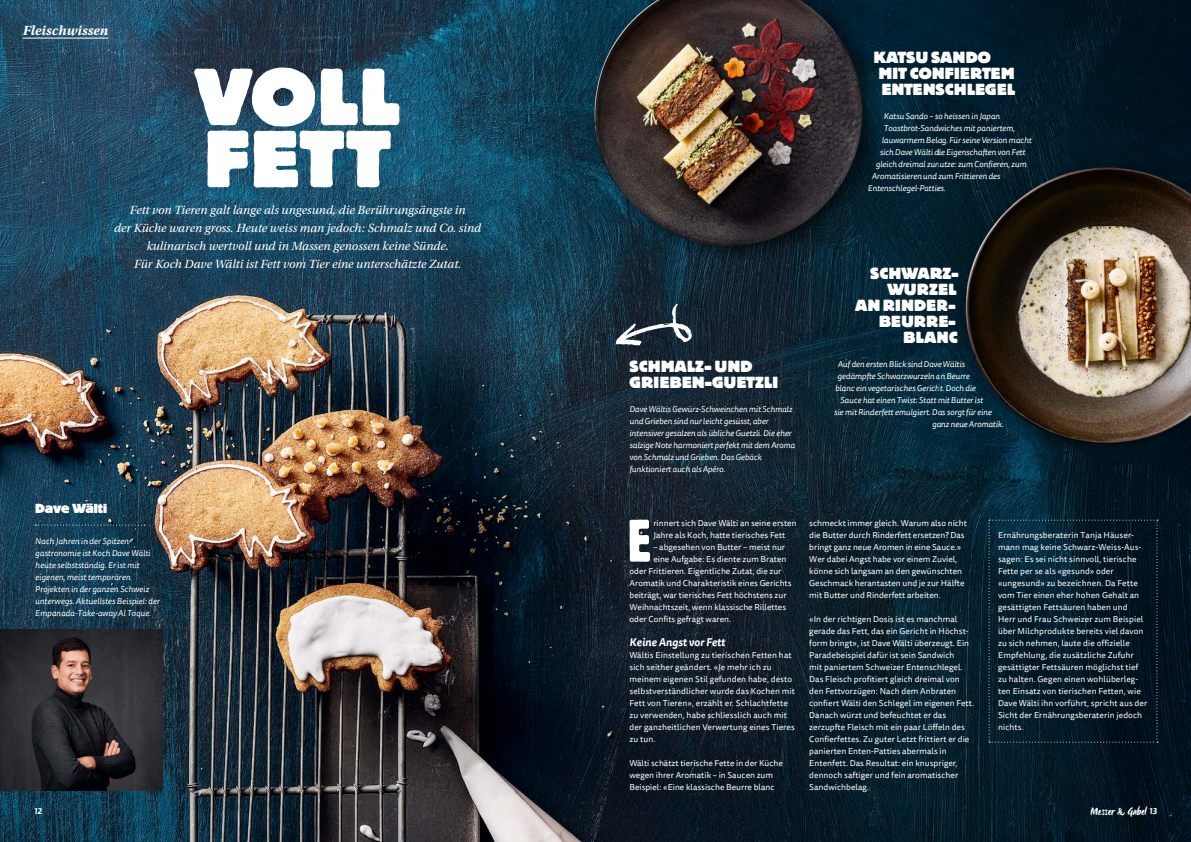
<style>
.page{position:relative;width:1191px;height:842px;background:#fff}
.page>*{position:absolute;margin:0;border:0;box-sizing:border-box;transform-origin:0 0}
.t1{font:800 80px/62px "Block Berthold BQ";letter-spacing:.01em;color:#fff}
.t2{font:59.4px "Block Berthold BQ Extra Cnd";color:#fff}
.t3{font:800 16px/16px "Block Berthold BQ";letter-spacing:.01em;color:#fff}
.t4{font:800 16px/16px "Block Berthold BQ";letter-spacing:.03em;color:#fff}
.t5{font:italic 700 14px "Utopia Std";letter-spacing:.005em;color:#fff}
.t6{font:800 13px "Block Berthold BQ";color:#fff}
.t7{font:italic 12.5px/18px "Utopia Std";color:#fff;text-align:center}
.t8{font:11.5px "Origo";color:#fff}
.t9{font:italic 700 11px "Tisa Sans OT";color:#fff}
.t10{font:8.5px/12px "Tisa Sans OT";letter-spacing:.005em;color:#fff}
.t11{font:italic 8.5px/12px "Tisa Sans OT";letter-spacing:-.01em;color:#fff}
.t12{font:italic 700 8.5px "Tisa Sans OT";color:#fff}
.s1{font-family:"Tisa Sans OT";font-weight:700;font-style:italic;font-size:8.5px}
</style>
<div class="page">
<img style="left:0;top:0;width:1191px;height:842px">
<hr style="left:23px;top:38px;width:85px;height:1px;background:#fff">
<svg style="left:36px;top:525px;width:109px;height:1px"></svg>
<img style="left:0;top:629px;width:163px;height:162px">
<svg style="left:615px;top:304px;width:77px;height:42px;background:#414e58"></svg>
<svg style="left:988px;top:520px;width:170px;height:223px;background:#041b29"></svg>
<img style="left:570px;top:0;width:331px;height:280px">
<img style="left:939px;top:139px;width:252px;height:334px">
<h3 class="t5" style="left:23px;top:22px;width:87px">Fleischwissen</h3>
<h1 class="t1" style="left:194px;top:69px;width:208px">VOLL<br>FETT</h1>
<p class="t7" style="left:114px;top:201px;width:368px">Fett von Tieren galt lange als ungesund, die Berührungsängste in<br>der Küche waren gross. Heute weiss man jedoch: Schmalz und Co. sind kulinarisch wertvoll und in Massen genossen keine Sünde.<br>Für Koch Dave Wälti ist Fett vom Tier eine unterschätzte Zutat.</p>
<h3 class="t6" style="left:35px;top:501px;width:74px">Dave Wälti</h3>
<p class="t11" style="left:35px;top:535px;width:126px">Nach Jahren in der Spitzen&shy;gastronomie ist Koch Dave Wälti heute selbstständig. Er ist mit eigenen, meist temporären<br>Projekten in der ganzen Schweiz unterwegs. Aktuellstes Beispiel: der<br>Empanada-Take-away Al Toque.</p>
<h3 class="t3" style="left:878px;top:50px;width:138px;text-indent:-5px">KATSU SANDO<br>MIT CONFIERTEM<br>ENTENSCHLEGEL</h3>
<p class="t11" style="left:883px;top:111px;width:118px">Katsu Sando – so heissen in Japan</p>
<p class="t11" style="left:883px;top:123px;width:133px">Toastbrot-Sandwiches mit paniertem,</p>
<p class="t11" style="left:881px;top:135px;width:151px">lauwarmem Belag. Für seine Version macht</p>
<p class="t11" style="left:879px;top:147px;width:147px">sich Dave Wälti die Eigenschaften von Fett</p>
<p class="t11" style="left:875px;top:159px;width:152px">gleich dreimal zunutze: zum Confieren, zum</p>
<p class="t11" style="left:871px;top:171px;width:130px">Aromatisieren und zum Frittieren des</p>
<p class="t11" style="left:867px;top:183px;width:79px">Entenschlegel-Patties.</p>
<h3 class="t4" style="left:629px;top:359px;width:150px">SCHMALZ- UND<br>GRIEBEN-GUETZLI</h3>
<p class="t11" style="left:629px;top:404px;width:167px">Dave Wältis Gewürz-Schweinchen mit Schmalz und Grieben sind nur leicht gesüsst, aber intensiver gesalzen als übliche Guetzli. Die eher salzige Note harmoniert perfekt mit dem Aroma von Schmalz und Grieben. Das Gebäck funktioniert auch als Apéro.</p>
<h3 class="t3" style="left:855px;top:266px;width:105px;text-align:right">SCHWARZ-<br>WURZEL<br>AN RINDER-<br>BEURRE-<br>BLANC</h3>
<p class="t11" style="left:838px;top:358px;width:129px">Auf den ersten Blick sind Dave Wältis</p>
<p class="t11" style="left:837px;top:370px;width:134px">gedämpfte Schwarzwurzeln an Beurre</p>
<p class="t11" style="left:835px;top:382px;width:142px">blanc ein vegetarisches Gericht. Doch die</p>
<p class="t11" style="left:840px;top:394px;width:144px">Sauce hat einen Twist: Statt mit Butter ist</p>
<p class="t11" style="left:834px;top:406px;width:159px">sie mit Rinderfett emulgiert. Das sorgt für eine</p>
<p class="t11" style="left:932px;top:418px;width:73px">ganz neue Aromatik.</p>
<h2 class="t2" style="left:628px;top:507px;width:24px">E</h2>
<p class="t10" style="left:653px;top:517px;width:145px">rinnert sich Dave Wälti an seine ersten<br>Jahre als Koch, hatte tierisches Fett</p>
<p class="t10" style="left:653px;top:541px;width:133px">– abgesehen von Butter – meist nur</p>
<p class="t10" style="left:653px;top:553px;width:135px">eine Aufgabe: Es diente zum Braten</p>
<p class="t10" style="left:629px;top:565px;width:154px">oder Frittieren. Eigentliche Zutat, die zur</p>
<p class="t10" style="left:629px;top:577px;width:164px">Aromatik und Charakteristik eines Gerichts</p>
<p class="t10" style="left:629px;top:589px;width:159px">beiträgt, war tierisches Fett höchstens zur</p>
<p class="t10" style="left:629px;top:601px;width:158px">Weihnachtszeit, wenn klassische Rillettes</p>
<p class="t10" style="left:629px;top:613px;width:103px">oder Confits gefragt waren.</p>
<p class="t9" style="left:629px;top:635px;width:97px">Keine Angst vor Fett</p>
<p class="t10" style="left:629px;top:649px;width:167px">Wältis Einstellung zu tierischen Fetten hat sich seither geändert. «Je mehr ich zu meinem eigenen Stil gefunden habe, desto selbstverständlicher wurde das Kochen mit Fett von Tieren», erzählt er. Schlachtfette zu verwenden, habe schliesslich auch mit der ganzheitlichen Verwertung eines Tieres zu tun.</p>
<p class="t10" style="left:629px;top:757px;width:155px">Wälti schätzt tierische Fette in der Küche wegen ihrer Aromatik – in Saucen zum<br>Beispiel: «Eine klassische Beurre blanc</p>
<p class="t10" style="left:809px;top:517px;width:159px">schmeckt immer gleich. Warum also nicht die Butter durch Rinderfett ersetzen? Das bringt ganz neue Aromen in eine Sauce.» Wer dabei Angst habe vor einem Zuviel, könne sich langsam an den gewünschten Geschmack herantasten und je zur Hälfte mit Butter und Rinderfett arbeiten.</p>
<p class="t10" style="left:809px;top:613px;width:166px">«In der richtigen Dosis ist es manchmal gerade das Fett, das ein Gericht in Höchst&shy;form bringt», ist Dave Wälti überzeugt. Ein Paradebeispiel dafür ist sein Sandwich<br>mit paniertem Schweizer Entenschlegel.<br>Das Fleisch profitiert gleich dreimal von den Fettvorzügen: Nach dem Anbraten confiert Wälti den Schlegel im eigenen Fett.<br>Danach würzt und befeuchtet er das zerzupfte Fleisch mit ein paar Löffeln des Confierfettes. Zu guter Letzt frittiert er die panierten Enten-Patties abermals in Entenfett. Das Resultat: ein knuspriger, dennoch saftiger und fein aromatischer Sandwichbelag.</p>
<p class="t10" style="left:998px;top:529px;width:151px">Ernährungsberaterin Tanja Häuser&shy;mann mag keine Schwarz-Weiss-Aus&shy;sagen: Es sei nicht sinnvoll, tierische Fette per se als «gesund» oder «ungesund» zu bezeichnen. Da Fette vom Tier einen eher hohen Gehalt an gesättigten Fettsäuren haben und Herr und Frau Schweizer zum Beispiel über Milchprodukte bereits viel davon zu sich nehmen, laute die offizielle Empfehlung, die zusätzliche Zufuhr gesättigter Fettsäuren möglichst tief zu halten. Gegen einen wohlüberleg&shy;ten Einsatz von tierischen Fetten, wie Dave Wälti ihn vorführt, spricht aus der Sicht der Ernährungsberaterin jedoch nichts.</p>
<p class="t12" style="left:34px;top:806px;width:9px">12</p>
<h3 class="t8" style="left:1091px;top:803px;width:68px">Messer &amp; Gabel <span class="s1">13</span></h3>
</div>
